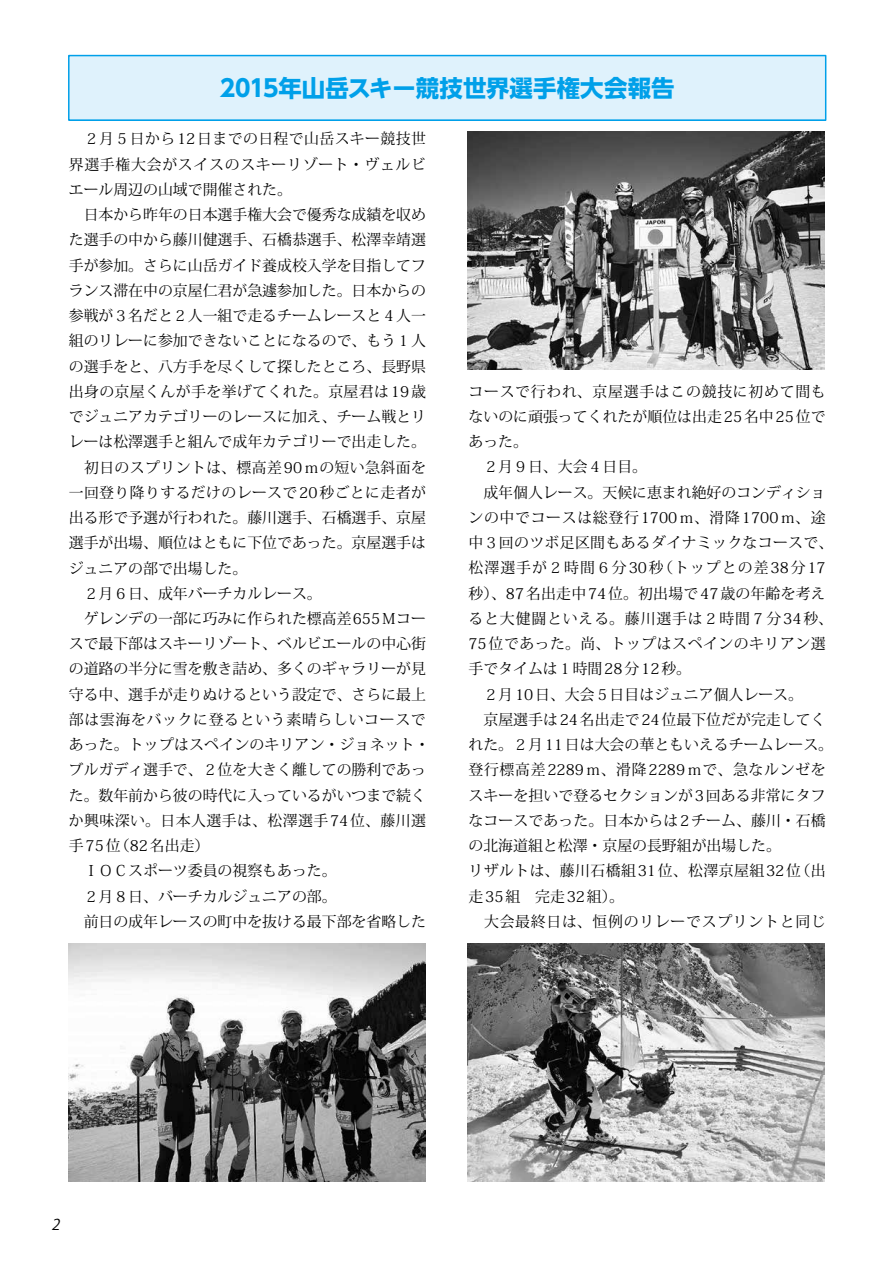
<style>
.page{position:relative;width:893px;height:1263px;background:#fff}
.page>*{position:absolute;margin:0;border:0;box-sizing:border-box;transform-origin:0 0}
.t1{font:700 23.4px "UD Shin Go NT Pro";color:#00a0e9}
.t2{font:14.85px/25.2px "Koz Min Pro";color:#000}
.t3{font:italic 14.85px "Koz Go Pro";color:#000}
</style>
<div class="page">
<div style="left:69px;top:56px;width:757px;height:64px;background:#dff2fc"></div>
<div style="left:68px;top:55px;width:758px;height:66px;border:2px solid #00a0e9"></div>
<img style="left:468px;top:131px;width:357px;height:239px">
<img style="left:68px;top:943px;width:357px;height:238px">
<img style="left:468px;top:943px;width:357px;height:238px">
<h1 class="t1" style="left:220px;top:69px;width:456px">2015年山岳スキー競技世界選手権大会報告</h1>
<p class="t2" style="left:69px;top:126px;width:362px">　２月５日から12日までの日程で山岳スキー競技世界選手権大会がスイスのスキーリゾート・ヴェルビエール周辺の山域で開催された。<br>　日本から昨年の日本選手権大会で優秀な成績を収めた選手の中から藤川健選手、石橋恭選手、松澤幸靖選手が参加。さらに山岳ガイド養成校入学を目指してフランス滞在中の京屋仁君が急遽参加した。日本からの参戦が３名だと２人一組で走るチームレースと４人一組のリレーに参加できないことになるので、もう１人の選手をと、八方手を尽くして探したところ、長野県出身の京屋くんが手を挙げてくれた。京屋君は19歳でジュニアカテゴリーのレースに加え、チーム戦とリレーは松澤選手と組んで成年カテゴリーで出走した。　初日のスプリントは、標高差90ｍの短い急斜面を一回登り降りするだけのレースで20秒ごとに走者が出る形で予選が行われた。藤川選手、石橋選手、京屋選手が出場、順位はともに下位であった。京屋選手はジュニアの部で出場した。<br>　２月６日、成年バーチカルレース。<br>　ゲレンデの一部に巧みに作られた標高差655Ｍコースで最下部はスキーリゾート、ベルビエールの中心街の道路の半分に雪を敷き詰め、多くのギャラリーが見守る中、選手が走りぬけるという設定で、さらに最上部は雲海をバックに登るという素晴らしいコースであった。トップはスペインのキリアン・ジョネット・ブルガディ選手で、２位を大きく離しての勝利であった。数年前から彼の時代に入っているがいつまで続くか興味深い。日本人選手は、松澤選手74位、藤川選手75位（82名出走）<br>　ＩＯＣスポーツ委員の視察もあった。<br>　２月８日、バーチカルジュニアの部。<br>　前日の成年レースの町中を抜ける最下部を省略した</p>
<p class="t2" style="left:468px;top:378px;width:366px">コースで行われ、京屋選手はこの競技に初めて間もないのに頑張ってくれたが順位は出走25名中25位であった。<br>　２月９日、大会４日目。<br>　成年個人レース。天候に恵まれ絶好のコンディションの中でコースは総登行1700ｍ、滑降1700ｍ、途中３回のツボ足区間もあるダイナミックなコースで、松澤選手が２時間６分30秒（トップとの差38分17秒）、87名出走中74位。初出場で47歳の年齢を考えると大健闘といえる。藤川選手は２時間７分34秒、<br>75位であった。尚、トップはスペインのキリアン選手でタイムは１時間28分12秒。<br>　２月10日、大会５日目はジュニア個人レース。<br>　京屋選手は24名出走で24位最下位だが完走してくれた。２月11日は大会の華ともいえるチームレース。登行標高差2289ｍ、滑降2289ｍで、急なルンゼをスキーを担いで登るセクションが3回ある非常にタフなコースであった。日本からは2チーム、藤川・石橋の北海道組と松澤・京屋の長野組が出場した。<br>リザルトは、藤川石橋組31位、松澤京屋組32位（出走35組　完走32組）。<br>　大会最終日は、恒例のリレーでスプリントと同じ</p>
<p class="t3" style="left:51px;top:1214px;width:13px">2</p>
</div>
